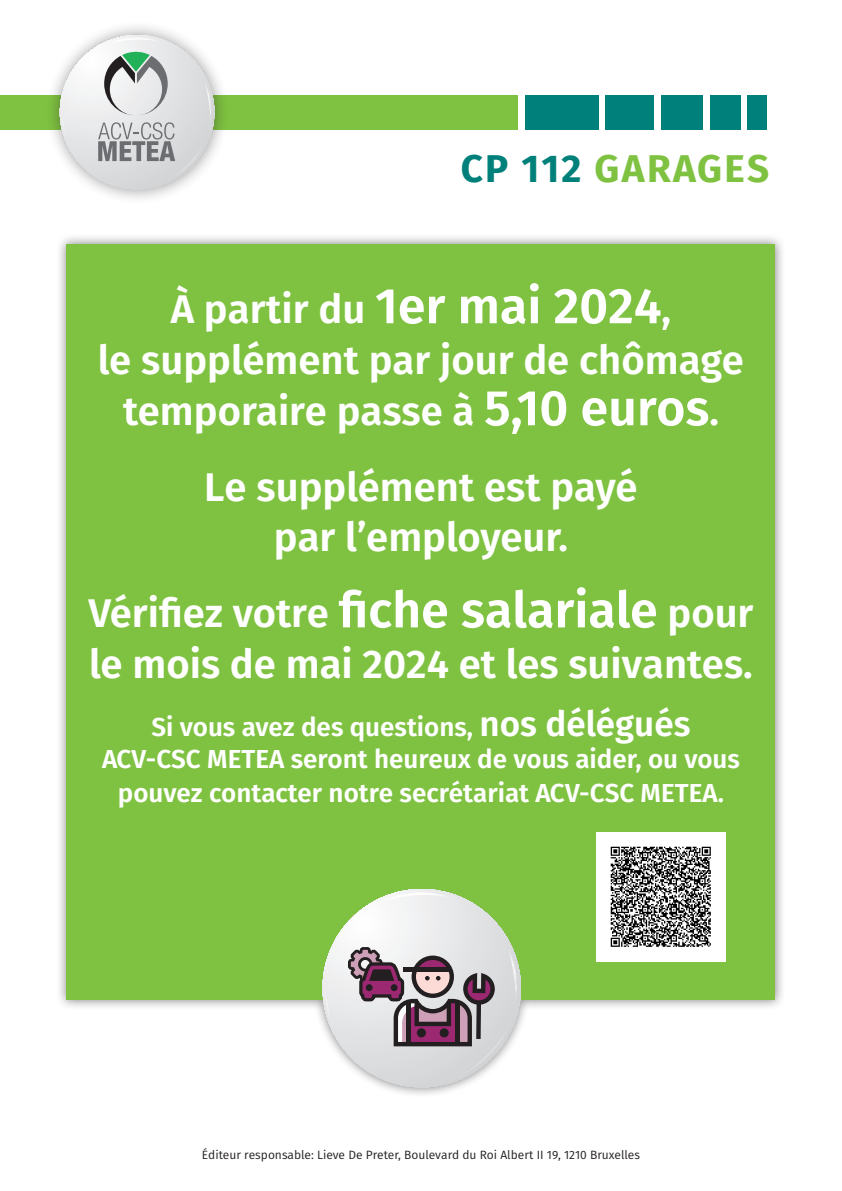
<style>
.page{position:relative;width:842px;height:1191px;background:#fff}
.page>*{position:absolute;margin:0;border:0;box-sizing:border-box;transform-origin:0 0}
.t1{font:600 40px/51px "Fira Sans";color:#fff;text-align:center}
.t2{font:700 38.7px "Fira Sans";letter-spacing:.06em;color:#7fc241}
.t3{font:600 26px/33px "Fira Sans";color:#fff;text-align:center}
.t4{font:12px "Fira Sans";color:#231f20}
.s1{color:#00807a}
.s2{font-size:50px}
.s3{font-size:35px}
</style>
<div class="page">
<div style="left:0;top:95px;width:517px;height:34px;background:#7fc241"></div>
<div style="left:525px;top:95px;width:73px;height:34px;background:#00807a"></div>
<div style="left:605px;top:95px;width:49px;height:34px;background:#00807a"></div>
<div style="left:661px;top:95px;width:42px;height:34px;background:#00807a"></div>
<div style="left:710px;top:95px;width:30px;height:34px;background:#00807a"></div>
<div style="left:747px;top:95px;width:20px;height:34px;background:#00807a"></div>
<div style="left:45px;top:20px;width:184px;height:185px;background:#231f20;opacity:.45"></div>
<svg style="left:60px;top:35px;width:154px;height:154px"></svg>
<div style="left:56px;top:234px;width:730px;height:864px;background:#231f20;opacity:.55"></div>
<div style="left:67px;top:244px;width:708px;height:756px;background:#7fc241"></div>
<svg style="left:322px;top:889px;width:199px;height:198px"></svg>
<img style="left:597px;top:833px;width:128px;height:128px">
<p class="t2" style="left:461px;top:136px;width:310px"><span class="s1">CP 112</span> GARAGES</p>
<p class="t1" style="left:98px;top:281px;width:648px">À partir du <span class="s2">1er mai 2024</span>,<br>le supplément par jour de chômage temporaire passe à <span class="s2">5,10 euros</span>.</p>
<p class="t1" style="left:204px;top:460px;width:435px;line-height:50px">Le supplément est payé par l’employeur.</p>
<p class="t1" style="left:88px;top:585px;width:666px;text-align:left">Vérifiez votre <span class="s2">fiche salariale</span> pour le mois de mai 2024 et les suivantes.</p>
<p class="t3" style="left:102px;top:709px;width:639px">Si vous avez des questions, <span class="s3">nos délégués<br></span>ACV-CSC METEA seront heureux de vous aider, ou vous pouvez contacter notre secrétariat ACV-CSC METEA.</p>
<p class="t4" style="left:202px;top:1146px;width:440px">Éditeur responsable: Lieve De Preter, Boulevard du Roi Albert II 19, 1210 Bruxelles</p>
</div>
